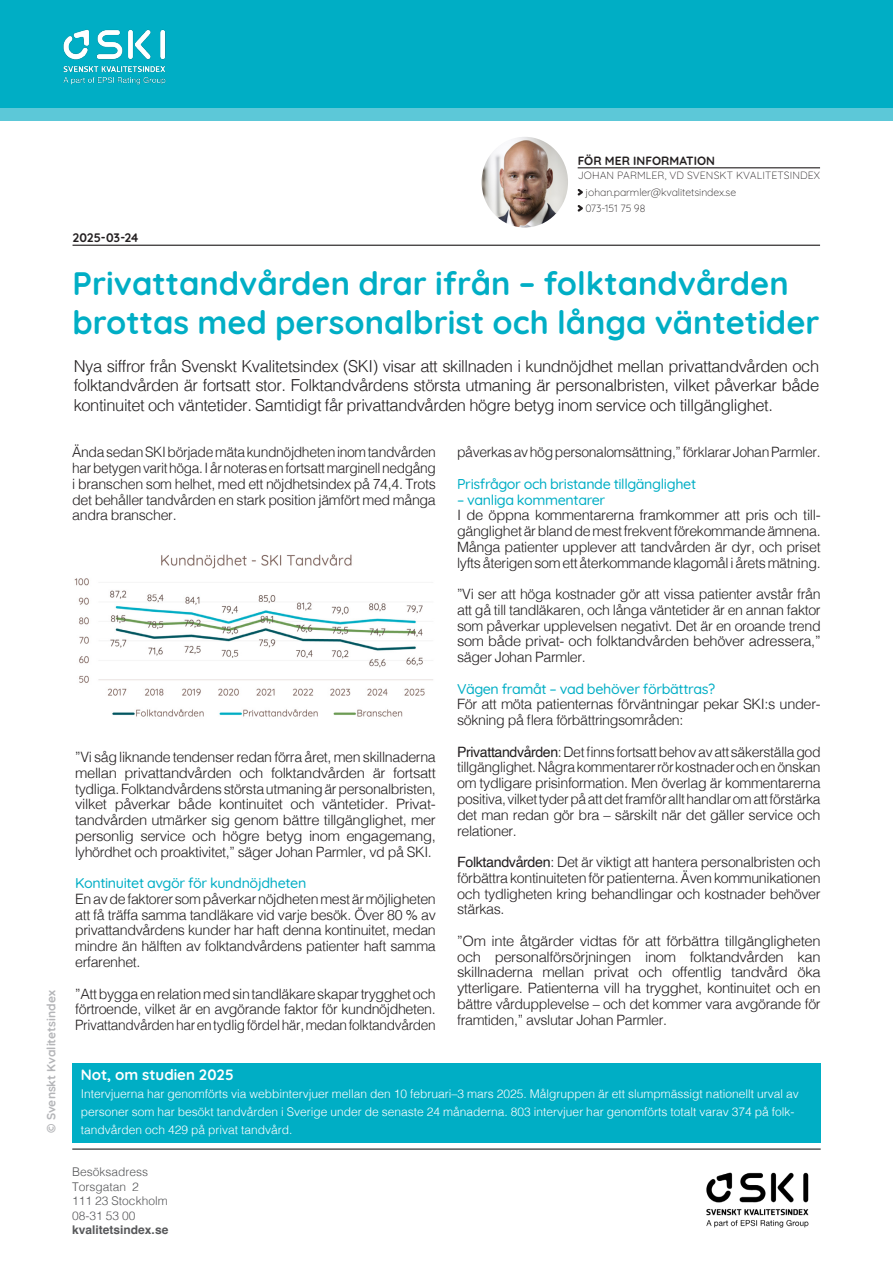
<style>
.page{position:relative;width:893px;height:1263px;background:#fff}
.page>*{position:absolute;margin:0;border:0;box-sizing:border-box;transform-origin:0 0}
.SKI_rubrik{font:700 32.55px/38.7px "Quicksand";color:#00aec5}
.SKI_bröd{font:300 16.5px/19.5px "Helvetica";letter-spacing:-.025em;color:#231f20;text-align:justify}
.SKI_bröd-2{font:700 15px "Quicksand";color:#fff}
.SKI_bröd-3{font:300 14.25px/15.8px "Helvetica";letter-spacing:-.025em;color:#231f20;text-align:justify}
.SKI_bröd-4{font:300 14.25px/15.8px "Helvetica";letter-spacing:-.025em;color:#231f20;text-align:justify;scale:1.04 1}
.SKI_bröd-5{font:500 14.25px "Quicksand";letter-spacing:-.025em;color:#00aec5}
.SKI_För_mer_information{font:700 12.45px "Quicksand";letter-spacing:-.01em;color:#231f20}
.SKI_bröd-6{font:300 12px/18px "Helvetica";color:#fff}
.SKI_bröd-7{font:300 12px "Helvetica";color:#57585a}
.SKI_Copyright{font:700 12px "Quicksand";color:#b4b5b8}
.SKI_För_mer_information-2{font:700 12px "Quicksand";letter-spacing:.005em;color:#231f20}
.SKI_bröd-8{font:700 12px "Helvetica";color:#57585a}
.SKI_kontaktuppgifter{font:300 10.5px "Quicksand";letter-spacing:-.01em;color:#231f20}
.SKI_namn___titel{font:300 10.5px "Quicksand";letter-spacing:.01em;color:#231f20}
.s1{font-weight:400}
</style>
<div class="page">
<img style="left:482px;top:137px;width:86px;height:90px">
<div style="left:0;top:16px;width:893px;height:105px;background:#5cc8d8"></div>
<div style="left:0;top:0;width:893px;height:108px;background:#00aec5"></div>
<img style="left:63px;top:29px;width:103px;height:56px">
<img style="left:74px;top:554px;width:359px;height:163px">
<hr style="left:73px;top:245px;width:747px;height:1px;background:#231f20">
<hr style="left:578px;top:167px;width:242px;height:1px;background:#231f20">
<svg style="left:577px;top:189px;width:6px;height:7px"></svg>
<svg style="left:577px;top:205px;width:6px;height:7px"></svg>
<hr style="left:72px;top:1148px;width:749px;height:2px;background:#231f20">
<div style="left:72px;top:1063px;width:749px;height:79px;background:#00aec5"></div>
<img style="left:706px;top:1172px;width:103px;height:56px">
<p class="SKI_Copyright" style="left:41px;top:1133px;width:144px;rotate:-90deg">© Svenskt Kvalitetsindex</p>
<p class="SKI_För_mer_information-2" style="left:578px;top:150px;width:139px">FÖR MER INFORMATION</p>
<p class="SKI_namn___titel" style="left:578px;top:168px;width:244px">JOHAN PARMLER, VD SVENSKT KVALITETSINDEX</p>
<p class="SKI_kontaktuppgifter" style="left:585px;top:184px;width:152px">johan.parmler@kvalitetsindex.se</p>
<p class="SKI_kontaktuppgifter" style="left:585px;top:200px;width:61px">073-151 75 98</p>
<p class="SKI_För_mer_information" style="left:73px;top:227px;width:67px">2025-03-24</p>
<p class="SKI_rubrik" style="left:73px;top:262px;width:749px">Privattandvården drar ifrån – folktandvården brottas med personalbrist och långa väntetider</p>
<p class="SKI_bröd" style="left:74px;top:355px;width:747px">Nya siffror från Svenskt Kvalitetsindex (SKI) visar att skillnaden i kundnöjdhet mellan privattandvården och folktandvården är fortsatt stor. Folktandvårdens största utmaning är personalbristen, vilket påverkar både kontinuitet och väntetider. Samtidigt får privattandvården högre betyg inom service och tillgänglighet.</p>
<p class="SKI_bröd-3" style="left:72px;top:443px;width:365px">Ända sedan SKI började mäta kundnöjdheten inom tandvården har betygen varit höga. I år noteras en fortsatt marginell nedgång i branschen som helhet, med ett nöjdhetsindex på 74,4. Trots det behåller tandvården en stark position jämfört med många andra branscher.</p>
<p class="SKI_bröd-3" style="left:457px;top:443px;width:365px">påverkas av hög personalomsättning,” förklarar Johan Parmler.</p>
<p class="SKI_bröd-5" style="left:457px;top:473px;width:241px">Prisfrågor och bristande tillgänglighet</p>
<p class="SKI_bröd-5" style="left:457px;top:488px;width:150px">– vanliga kommentarer</p>
<p class="SKI_bröd-4" style="left:457px;top:506px;width:351px">I de öppna kommentarerna framkommer att pris och till&shy;gänglighet är bland de mest frekvent förekommande ämnena.<br>Många patienter upplever att tandvården är dyr, och priset lyfts återigen som ett återkommande klagomål i årets mätning.</p>
<p class="SKI_bröd-3" style="left:457px;top:585px;width:365px">”Vi ser att höga kostnader gör att vissa patienter avstår från att gå till tandläkaren, och långa väntetider är en annan faktor som påverkar upplevelsen negativt. Det är en oroande trend som både privat- och folktandvården behöver adressera,” säger Johan Parmler.</p>
<p class="SKI_bröd-5" style="left:457px;top:677px;width:260px">Vägen framåt – vad behöver förbättras?</p>
<p class="SKI_bröd-3" style="left:457px;top:695px;width:365px">För att möta patienternas förväntningar pekar SKI:s under&shy;sökning på flera förbättringsområden:</p>
<p class="SKI_bröd-3" style="left:457px;top:743px;width:365px"><span class="s1">Privattandvården</span>: Det finns fortsatt behov av att säkerställa god tillgänglighet. Några kommentarer rör kostnader och en önskan om tydligare prisinformation. Men överlag är kommentarerna positiva, vilket tyder på att det framför allt handlar om att förstärka det man redan gör bra – särskilt när det gäller service och relationer.</p>
<p class="SKI_bröd-3" style="left:457px;top:853px;width:365px"><span class="s1">Folktandvården</span>: Det är viktigt att hantera personalbristen och förbättra kontinuiteten för patienterna. Även kommunikationen och tydligheten kring behandlingar och kostnader behöver stärkas.</p>
<p class="SKI_bröd-4" style="left:457px;top:932px;width:351px">”Om inte åtgärder vidtas för att förbättra tillgängligheten och personalförsörjningen inom folktandvården kan skillnaderna mellan privat och offentlig tandvård öka ytterligare. Patienterna vill ha trygghet, kontinuitet och en bättre vårdupplevelse – och det kommer vara avgörande för framtiden,” avslutar Johan Parmler.</p>
<p class="SKI_bröd-3" style="left:75px;top:748px;width:362px">”Vi såg liknande tendenser redan förra året, men skillnaderna mellan privattandvården och folktandvården är fortsatt tydliga. Folktandvårdens största utmaning är personalbristen, vilket påverkar både kontinuitet och väntetider. Privat&shy;tandvården utmärker sig genom bättre tillgänglighet, mer personlig service och högre betyg inom engagemang, lyhördhet och proaktivitet,” säger Johan Parmler, vd på SKI.</p>
<p class="SKI_bröd-5" style="left:75px;top:872px;width:233px">Kontinuitet avgör för kundnöjdheten</p>
<p class="SKI_bröd-3" style="left:75px;top:890px;width:362px">En av de faktorer som påverkar nöjdheten mest är möjligheten att få träffa samma tandläkare vid varje besök. Över 80 % av privattandvårdens kunder har haft denna kontinuitet, medan mindre än hälften av folktandvårdens patienter haft samma erfarenhet.</p>
<p class="SKI_bröd-3" style="left:75px;top:984px;width:362px">”Att bygga en relation med sin tandläkare skapar trygghet och förtroende, vilket är en avgörande faktor för kundnöjdheten.<br>Privattandvården har en tydlig fördel här, medan folktandvården</p>
<p class="SKI_bröd-2" style="left:81px;top:1062px;width:155px">Not, om studien 2025</p>
<p class="SKI_bröd-6" style="left:81px;top:1084px;width:719px">Intervjuerna har genomförts via webbintervjuer mellan den 10 februari–3 mars 2025. Målgruppen är ett slumpmässigt nationellt urval av personer som har besökt tandvården i Sverige under de senaste 24 månaderna. 803 intervjuer har genomförts totalt varav 374 på folk&shy;tandvården och 429 på privat tandvård.</p>
<p class="SKI_bröd-7" style="left:72px;top:1162px;width:78px">Besöksadress</p>
<p class="SKI_bröd-7" style="left:72px;top:1176px;width:68px">Torsgatan 2</p>
<p class="SKI_bröd-7" style="left:72px;top:1191px;width:97px">111 23 Stockholm</p>
<p class="SKI_bröd-7" style="left:72px;top:1205px;width:65px">08-31 53 00</p>
<p class="SKI_bröd-8" style="left:72px;top:1222px;width:98px">kvalitetsindex.se</p>
</div>
